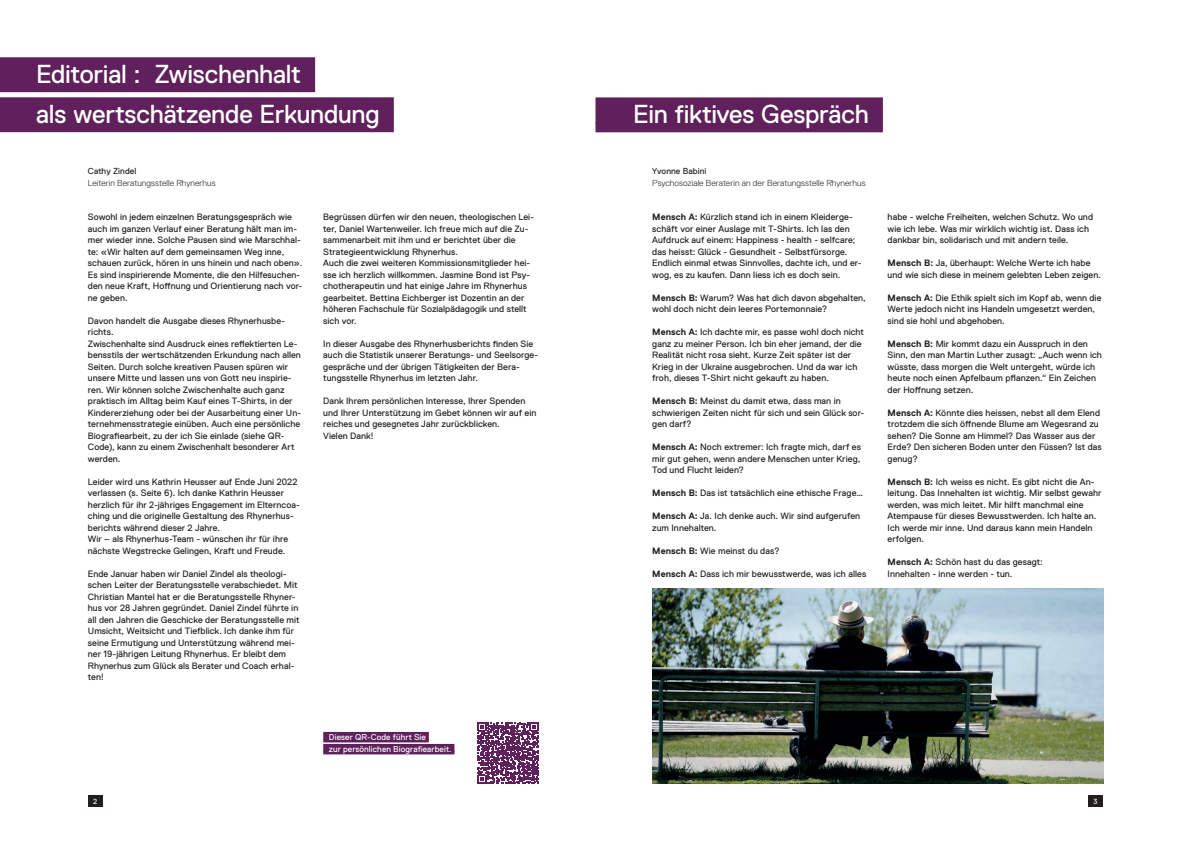
<style>
.page{position:relative;width:1191px;height:842px;background:#fff}
.page>*{position:absolute;margin:0;border:0;box-sizing:border-box;transform-origin:0 0}
.Balken_gross_rhynerh{font:26px "Replica Std";letter-spacing:-.01em;color:#fff}
.Lauftext_regular{font:9.2px/11.5px "Replica Std";letter-spacing:.005em;color:#231f20}
.Lauftext_Titel{font:9.2px/11.5px "Replica Std";letter-spacing:.005em;color:#231f20}
.Lauftext{font:300 8.7px "Replica Std";letter-spacing:.005em;color:#231f20}
.Lauftext-2{font:8.7px "Replica Std";letter-spacing:.01em;color:#231f20}
.Zitattext_mit_Balken{font:8.5px "Replica Std";letter-spacing:.01em;color:#fff}
.t1{font:7.4px "Replica Std";color:#fff}
.s1{font-weight:700}
</style>
<div class="page">
<div style="left:0;top:57px;width:315px;height:26px;background:#60205c"></div>
<div style="left:0;top:82px;width:315px;height:10px;background:#60205c"></div>
<div style="left:0;top:97px;width:394px;height:26px;background:#60205c"></div>
<div style="left:0;top:122px;width:394px;height:10px;background:#60205c"></div>
<div style="left:88px;top:795px;width:15px;height:12px;background:#231f20"></div>
<div style="left:1088px;top:795px;width:15px;height:12px;background:#231f20"></div>
<div style="left:595px;top:97px;width:288px;height:26px;background:#60205c"></div>
<div style="left:595px;top:122px;width:288px;height:10px;background:#60205c"></div>
<svg style="left:477px;top:722px;width:61px;height:61px"></svg>
<div style="left:323px;top:732px;width:106px;height:8px;background:#60205c"></div>
<hr style="left:323px;top:739px;width:106px;height:3px;background:#60205c">
<div style="left:323px;top:744px;width:131px;height:8px;background:#60205c"></div>
<hr style="left:323px;top:751px;width:131px;height:3px;background:#60205c">
<img style="left:652px;top:588px;width:451px;height:196px">
<p class="Balken_gross_rhynerh" style="left:36px;top:60px;width:266px">Editorial : Zwischenhalt</p>
<p class="Balken_gross_rhynerh" style="left:36px;top:100px;width:345px">als wertschätzende Erkundung</p>
<p class="Lauftext-2" style="left:88px;top:166px;width:50px">Cathy Zindel</p>
<p class="Lauftext" style="left:88px;top:178px;width:129px">Leiterin Beratungsstelle Rhynerhus</p>
<p class="Lauftext_regular" style="left:88px;top:211px;width:216px">Sowohl in jedem einzelnen Beratungsgespräch wie auch im ganzen Verlauf einer Beratung hält man im&shy;mer wieder inne. Solche Pausen sind wie Marschhal&shy;te: «Wir halten auf dem gemeinsamen Weg inne, schauen zurück, hören in uns hinein und nach oben».<br>Es sind inspirierende Momente, die den Hilfesuchen&shy;den neue Kraft, Hoffnung und Orientierung nach vor&shy;ne geben.</p>
<p class="Lauftext_regular" style="left:88px;top:315px;width:199px">Davon handelt die Ausgabe dieses Rhynerhusbe&shy;richts.</p>
<p class="Lauftext_regular" style="left:88px;top:338px;width:215px">Zwischenhalte sind Ausdruck eines reflektierten Le&shy;bensstils der wertschätzenden Erkundung nach allen Seiten. Durch solche kreativen Pausen spüren wir unsere Mitte und lassen uns von Gott neu inspirie&shy;ren. Wir können solche Zwischenhalte auch ganz praktisch im Alltag beim Kauf eines T-Shirts, in der Kindererziehung oder bei der Ausarbeitung einer Un&shy;ternehmensstrategie einüben. Auch eine persönliche Biografiearbeit, zu der ich Sie einlade (siehe QR-Code), kann zu einem Zwischenhalt besonderer Art werden.</p>
<p class="Lauftext_regular" style="left:88px;top:476px;width:213px">Leider wird uns Kathrin Heusser auf Ende Juni 2022 verlassen (s. Seite 6). Ich danke Kathrin Heusser herzlich für ihr 2-jähriges Engagement im Elterncoa&shy;ching und die originelle Gestaltung des Rhynerhus&shy;berichts während dieser 2 Jahre.</p>
<p class="Lauftext_regular" style="left:88px;top:533px;width:202px">Wir – als Rhynerhus-Team - wünschen ihr für ihre nächste Wegstrecke Gelingen, Kraft und Freude.</p>
<p class="Lauftext_regular" style="left:88px;top:568px;width:213px">Ende Januar haben wir Daniel Zindel als theologi&shy;schen Leiter der Beratungsstelle verabschiedet. Mit Christian Mantel hat er die Beratungsstelle Rhyner&shy;hus vor 28 Jahren gegründet. Daniel Zindel führte in all den Jahren die Geschicke der Beratungsstelle mit Umsicht, Weitsicht und Tiefblick. Ich danke ihm für seine Ermutigung und Unterstützung während mei&shy;ner 19-jährigen Leitung Rhynerhus. Er bleibt dem Rhynerhus zum Glück als Berater und Coach erhal&shy;ten!</p>
<p class="Lauftext_regular" style="left:323px;top:211px;width:212px">Begrüssen dürfen wir den neuen, theologischen Lei&shy;ter, Daniel Wartenweiler. Ich freue mich auf die Zu&shy;sammenarbeit mit ihm und er berichtet über die Strategieentwicklung Rhynerhus.</p>
<p class="Lauftext_regular" style="left:323px;top:257px;width:209px">Auch die zwei weiteren Kommissionsmitglieder hei&shy;sse ich herzlich willkommen. Jasmine Bond ist Psy&shy;chotherapeutin und hat einige Jahre im Rhynerhus gearbeitet. Bettina Eichberger ist Dozentin an der höheren Fachschule für Sozialpädagogik und stellt sich vor.</p>
<p class="Lauftext_regular" style="left:323px;top:338px;width:216px">In dieser Ausgabe des Rhynerhusberichts finden Sie auch die Statistik unserer Beratungs- und Seelsorge&shy;gespräche und der übrigen Tätigkeiten der Bera&shy;tungsstelle Rhynerhus im letzten Jahr.</p>
<p class="Lauftext_regular" style="left:323px;top:395px;width:215px">Dank Ihrem persönlichen Interesse, Ihrer Spenden und Ihrer Unterstützung im Gebet können wir auf ein reiches und gesegnetes Jahr zurückblicken.</p>
<p class="Lauftext_regular" style="left:323px;top:430px;width:52px">Vielen Dank!</p>
<p class="Zitattext_mit_Balken" style="left:329px;top:732px;width:99px">Dieser QR-Code führt Sie</p>
<p class="Zitattext_mit_Balken" style="left:329px;top:744px;width:124px">zur persönlichen Biografiearbeit.</p>
<p class="Balken_gross_rhynerh" style="left:633px;top:100px;width:237px">Ein fiktives Gespräch</p>
<p class="Lauftext-2" style="left:652px;top:166px;width:56px">Yvonne Babini</p>
<p class="Lauftext" style="left:652px;top:178px;width:215px">Psychosoziale Beraterin an der Beratungsstelle Rhynerhus</p>
<p class="Lauftext_Titel" style="left:652px;top:211px;width:211px"><span class="s1">Mensch A:</span> Kürzlich stand ich in einem Kleiderge&shy;schäft vor einer Auslage mit T-Shirts. Ich las den Aufdruck auf einem: Happiness - health - selfcare; das heisst: Glück - Gesundheit - Selbstfürsorge.<br>Endlich einmal etwas Sinnvolles, dachte ich, und er&shy;wog, es zu kaufen. Dann liess ich es doch sein.</p>
<p class="Lauftext_Titel" style="left:652px;top:292px;width:215px"><span class="s1">Mensch B:</span> Warum? Was hat dich davon abgehalten, wohl doch nicht dein leeres Portemonnaie?</p>
<p class="Lauftext_Titel" style="left:652px;top:326px;width:213px"><span class="s1">Mensch A:</span> Ich dachte mir, es passe wohl doch nicht ganz zu meiner Person. Ich bin eher jemand, der die Realität nicht rosa sieht. Kurze Zeit später ist der Krieg in der Ukraine ausgebrochen. Und da war ich froh, dieses T-Shirt nicht gekauft zu haben.</p>
<p class="Lauftext_Titel" style="left:652px;top:395px;width:213px"><span class="s1">Mensch B:</span> Meinst du damit etwa, dass man in schwierigen Zeiten nicht für sich und sein Glück sor&shy;gen darf?</p>
<p class="Lauftext_Titel" style="left:652px;top:441px;width:210px;text-align:justify"><span class="s1">Mensch A:</span> Noch extremer: Ich fragte mich, darf es mir gut gehen, wenn andere Menschen unter Krieg, Tod und Flucht leiden?</p>
<p class="Lauftext_Titel" style="left:652px;top:487px;width:212px"><span class="s1">Mensch B:</span> Das ist tatsächlich eine ethische Frage…</p>
<p class="Lauftext_Titel" style="left:652px;top:510px;width:209px"><span class="s1">Mensch A:</span> Ja. Ich denke auch. Wir sind aufgerufen zum Innehalten.</p>
<p class="Lauftext_Titel" style="left:652px;top:545px;width:129px"><span class="s1">Mensch B:</span> Wie meinst du das?</p>
<p class="Lauftext_Titel" style="left:652px;top:568px;width:215px"><span class="s1">Mensch A:</span> Dass ich mir bewusstwerde, was ich alles</p>
<p class="Lauftext_Titel" style="left:887px;top:211px;width:207px">habe - welche Freiheiten, welchen Schutz. Wo und wie ich lebe. Was mir wirklich wichtig ist. Dass ich dankbar bin, solidarisch und mit andern teile.</p>
<p class="Lauftext_Titel" style="left:887px;top:257px;width:215px"><span class="s1">Mensch B:</span> Ja, überhaupt: Welche Werte ich habe und wie sich diese in meinem gelebten Leben zeigen.</p>
<p class="Lauftext_Titel" style="left:887px;top:292px;width:215px"><span class="s1">Mensch A:</span> Die Ethik spielt sich im Kopf ab, wenn die<br>Werte jedoch nicht ins Handeln umgesetzt werden, sind sie hohl und abgehoben.</p>
<p class="Lauftext_Titel" style="left:887px;top:338px;width:216px"><span class="s1">Mensch B:</span> Mir kommt dazu ein Ausspruch in den Sinn, den man Martin Luther zusagt: „Auch wenn ich wüsste, dass morgen die Welt untergeht, würde ich heute noch einen Apfelbaum pflanzen.“ Ein Zeichen der Hoffnung setzen.</p>
<p class="Lauftext_Titel" style="left:887px;top:407px;width:216px"><span class="s1">Mensch A:</span> Könnte dies heissen, nebst all dem Elend trotzdem die sich öffnende Blume am Wegesrand zu sehen? Die Sonne am Himmel? Das Wasser aus der Erde? Den sicheren Boden unter den Füssen? Ist das genug?</p>
<p class="Lauftext_Titel" style="left:887px;top:476px;width:216px"><span class="s1">Mensch B:</span> Ich weiss es nicht. Es gibt nicht die An&shy;leitung. Das Innehalten ist wichtig. Mir selbst gewahr werden, was mich leitet. Mir hilft manchmal eine Atempause für dieses Bewusstwerden. Ich halte an.<br>Ich werde mir inne. Und daraus kann mein Handeln erfolgen.</p>
<p class="Lauftext_Titel" style="left:887px;top:556px;width:157px"><span class="s1">Mensch A:</span> Schön hast du das gesagt:</p>
<p class="Lauftext_Titel" style="left:887px;top:568px;width:126px">Innehalten - inne werden - tun.</p>
<p class="t1" style="left:93px;top:797px;width:6px">2</p>
<p class="t1" style="left:1093px;top:797px;width:6px">3</p>
</div>
